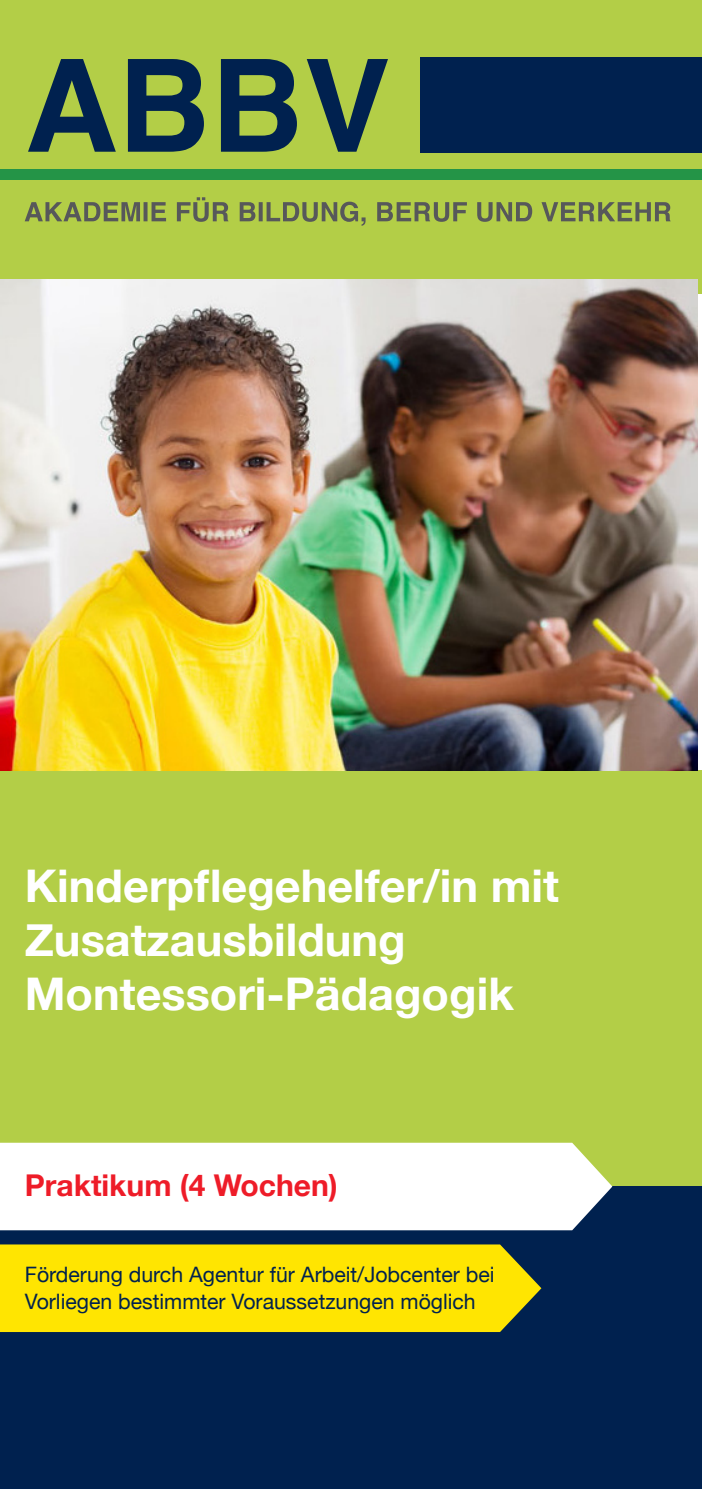
<style>
.page{position:relative;width:702px;height:1489px;background:#fff}
.page>*{position:absolute;margin:0;border:0;box-sizing:border-box;transform-origin:0 0}
.t1{font:700 45px "Helvetica Neue";color:#fff}
.t2{font:700 30px "Helvetica Neue";color:#ee1c28}
.t3{font:21.25px/27.5px "Helvetica Neue";color:#00214f}
</style>
<div class="page">
<div style="left:0;top:1186px;width:702px;height:302px;background:#00214f"></div>
<div style="left:0;top:770px;width:702px;height:416px;background:#b3ce47"></div>
<div style="left:0;top:0;width:702px;height:293px;background:#b3ce47"></div>
<div style="left:0;top:169px;width:702px;height:11px;background:#249447"></div>
<svg style="left:28px;top:59px;width:360px;height:93px"></svg>
<svg style="left:25px;top:197px;width:645px;height:29px"></svg>
<div style="left:420px;top:57px;width:282px;height:96px;background:#00214f"></div>
<div style="left:0;top:1142px;width:612px;height:88px;background:#fff"></div>
<div style="left:0;top:1244px;width:541px;height:87px;background:#ffe501"></div>
<img style="left:0;top:280px;width:697px;height:490px">
<p class="t1" style="left:25px;top:850px;width:535px">Kinderpflegehelfer/in mit</p>
<p class="t1" style="left:25px;top:904px;width:382px">Zusatzausbildung</p>
<p class="t1" style="left:25px;top:958px;width:491px">Montessori-Pädagogik</p>
<p class="t2" style="left:25px;top:1161px;width:314px">Praktikum (4 Wochen)</p>
<p class="t3" style="left:25px;top:1261px;width:471px">Förderung durch Agentur für Arbeit/Jobcenter bei<br>Vorliegen bestimmter Voraussetzungen möglich</p>
</div>
